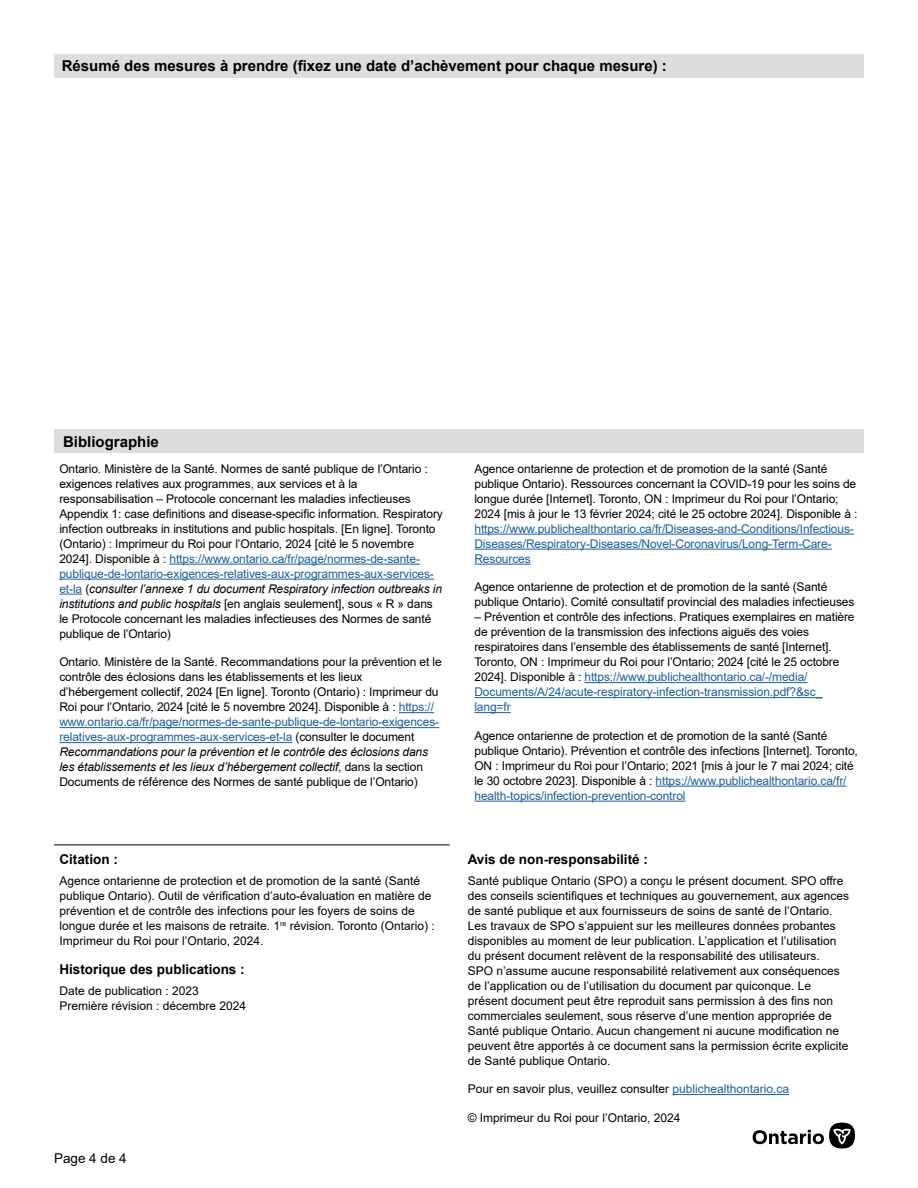
<style>
.page{position:relative;width:918px;height:1188px;background:#fff}
.page>*{position:absolute;margin:0;border:0;box-sizing:border-box;transform-origin:0 0}
.Heading_2{font:700 15px "Mrtnmt Arial";color:#000}
.Body_Text{font:700 13.5px "Mrtnmt Arial";color:#000}
.t1{font:13.5px "Fnsdrk Arial";color:#000}
.Body_Text-2{font:12px/15px "Lfrybh Arial";letter-spacing:-.01em;color:#000}
.s1{color:#1c5e9e}
.s2{font-family:"Fnsdrk Arial";color:#1c5e9e}
.s3{font-family:"Fnsdrk Arial"}
.s4{font-family:"Wcmtyc Arial";font-style:italic}
</style>
<div class="page">
<div style="left:54px;top:430px;width:810px;height:23px;background:#dcddde"></div>
<div style="left:54px;top:54px;width:810px;height:24px;background:#dcddde"></div>
<hr style="left:54px;top:844px;width:396px;height:1px;background:#000">
<hr style="left:170px;top:564px;width:250px;height:1px;background:#1c5e9e">
<hr style="left:59px;top:579px;width:375px;height:1px;background:#1c5e9e">
<svg style="left:59px;top:594px;width:23px;height:1px"></svg>
<hr style="left:399px;top:712px;width:35px;height:1px;background:#1c5e9e">
<hr style="left:59px;top:727px;width:380px;height:1px;background:#1c5e9e">
<hr style="left:59px;top:742px;width:233px;height:1px;background:#1c5e9e">
<hr style="left:474px;top:534px;width:380px;height:1px;background:#1c5e9e">
<hr style="left:474px;top:549px;width:358px;height:1px;background:#1c5e9e">
<hr style="left:474px;top:564px;width:57px;height:1px;background:#1c5e9e">
<hr style="left:585px;top:682px;width:223px;height:1px;background:#1c5e9e">
<hr style="left:474px;top:697px;width:348px;height:1px;background:#1c5e9e">
<hr style="left:474px;top:712px;width:37px;height:1px;background:#1c5e9e">
<hr style="left:656px;top:786px;width:191px;height:1px;background:#1c5e9e">
<hr style="left:474px;top:801px;width:212px;height:1px;background:#1c5e9e">
<hr style="left:672px;top:1094px;width:117px;height:1px;background:#1c5e9e">
<svg style="left:753px;top:1130px;width:71px;height:14px"></svg>
<div style="left:829px;top:1123px;width:26px;height:26px;background:#000;border-radius:50%"></div>
<svg style="left:833px;top:1128px;width:18px;height:17px"></svg>
<h2 class="Heading_2" style="left:62px;top:55px;width:607px">Résumé des mesures à prendre (fixez une date d’achèvement pour chaque mesure) :</h2>
<h2 class="Heading_2" style="left:63px;top:431px;width:97px">Bibliographie</h2>
<p class="Body_Text-2" style="left:59px;top:461px;width:385px">Ontario. Ministère de la Santé. Normes de santé publique de l’Ontario : exigences relatives aux programmes, aux services et à la responsabilisation – Protocole concernant les maladies infectieuses Appendix 1: case definitions and disease-specific information. Respiratory infection outbreaks in institutions and public hospitals. [En ligne]. Toronto (Ontario) : Imprimeur du Roi pour l’Ontario, 2024 [cité le 5 novembre 2024]. Disponible à : <span class="s1">https://www.ontario.ca/fr/page/normes-de-sante&shy;publique-de-lontario-exigences-relatives-aux-programmes-aux-services&shy;</span><span class="s2">et-la</span> <span class="s3">(</span><span class="s4">consulter l’annexe 1 du document Respiratory infection outbreaks in institutions and public hospitals</span> [en anglais seulement], sous « R » dans le Protocole concernant les maladies infectieuses des Normes de santé publique de l’Ontario)</p>
<p class="Body_Text-2" style="left:59px;top:655px;width:384px">Ontario. Ministère de la Santé. Recommandations pour la prévention et le contrôle des éclosions dans les établissements et les lieux d’hébergement collectif, 2024 [En ligne]. Toronto (Ontario) : Imprimeur du Roi pour l’Ontario, 2024 [cité le 5 novembre 2024]. Disponible à : <span class="s1">https:// www.ontario.ca/fr/page/normes-de-sante-publique-de-lontario-exigences&shy;relatives-aux-programmes-aux-services-et-la</span> (consulter le document <span class="s4">Recommandations pour la prévention et le contrôle des éclosions dans les établissements et les lieux d’hébergement collectif</span>, dans la section Documents de référence des Normes de santé publique de l’Ontario)</p>
<p class="Body_Text" style="left:59px;top:850px;width:60px">Citation :</p>
<p class="Body_Text-2" style="left:59px;top:873px;width:377px">Agence ontarienne de protection et de promotion de la santé (Santé publique Ontario). Outil de vérification d’auto-évaluation en matière de prévention et de contrôle des infections pour les foyers de soins de longue durée et les maisons de retraite. 1<sup>re</sup> révision. Toronto (Ontario) :<br>Imprimeur du Roi pour l’Ontario, 2024.</p>
<p class="Body_Text" style="left:59px;top:960px;width:187px">Historique des publications :</p>
<p class="Body_Text-2" style="left:59px;top:984px;width:141px">Date de publication : 2023</p>
<p class="Body_Text-2" style="left:59px;top:999px;width:188px">Première révision : décembre 2024</p>
<p class="t1" style="left:54px;top:1149px;width:74px">Page 4 de 4</p>
<p class="Body_Text-2" style="left:474px;top:461px;width:385px">Agence ontarienne de protection et de promotion de la santé (Santé publique Ontario). Ressources concernant la COVID-19 pour les soins de longue durée [Internet]. Toronto, ON : Imprimeur du Roi pour l’Ontario; 2024 [mis à jour le 13 février 2024; cité le 25 octobre 2024]. Disponible à : <span class="s1">https://www.publichealthontario.ca/fr/Diseases-and-Conditions/Infectious-Diseases/Respiratory-Diseases/Novel-Coronavirus/Long-Term-Care-Resources</span></p>
<p class="Body_Text-2" style="left:474px;top:580px;width:382px">Agence ontarienne de protection et de promotion de la santé (Santé publique Ontario). Comité consultatif provincial des maladies infectieuses</p>
<p class="Body_Text-2" style="left:474px;top:610px;width:382px">– Prévention et contrôle des infections. Pratiques exemplaires en matière de prévention de la transmission des infections aiguës des voies respiratoires dans l’ensemble des établissements de santé [Internet].<br>Toronto, ON : Imprimeur du Roi pour l’Ontario; 2024 [cité le 25 octobre 2024]. Disponible à : <span class="s1">https://www.publichealthontario.ca/-/media/ Documents/A/24/acute-respiratory-infection-transmission.pdf?&amp;sc_ lang=fr</span></p>
<p class="Body_Text-2" style="left:474px;top:728px;width:385px">Agence ontarienne de protection et de promotion de la santé (Santé publique Ontario). Prévention et contrôle des infections [Internet]. Toronto, ON : Imprimeur du Roi pour l’Ontario; 2021 [mis à jour le 7 mai 2024; cité le 30 octobre 2023]. Disponible à : <span class="s1">https://www.publichealthontario.ca/fr/ health-topics/infection-prevention-control</span></p>
<p class="Body_Text" style="left:468px;top:850px;width:182px">Avis de non-responsabilité :</p>
<p class="Body_Text-2" style="left:468px;top:873px;width:383px">Santé publique Ontario (SPO) a conçu le présent document. SPO offre des conseils scientifiques et techniques au gouvernement, aux agences de santé publique et aux fournisseurs de soins de santé de l’Ontario.<br>Les travaux de SPO s’appuient sur les meilleures données probantes disponibles au moment de leur publication. L’application et l’utilisation du présent document relèvent de la responsabilité des utilisateurs.<br>SPO n’assume aucune responsabilité relativement aux conséquences de l’application ou de l’utilisation du document par quiconque. Le présent document peut être reproduit sans permission à des fins non commerciales seulement, sous réserve d’une mention appropriée de Santé publique Ontario. Aucun changement ni aucune modification ne peuvent être apportés à ce document sans la permission écrite explicite de Santé publique Ontario.</p>
<p class="Body_Text-2" style="left:468px;top:1082px;width:323px">Pour en savoir plus, veuillez consulter <span class="s1">publichealthontario.ca</span></p>
<p class="Body_Text-2" style="left:468px;top:1110px;width:214px">© Imprimeur du Roi pour l’Ontario, 2024</p>
</div>
